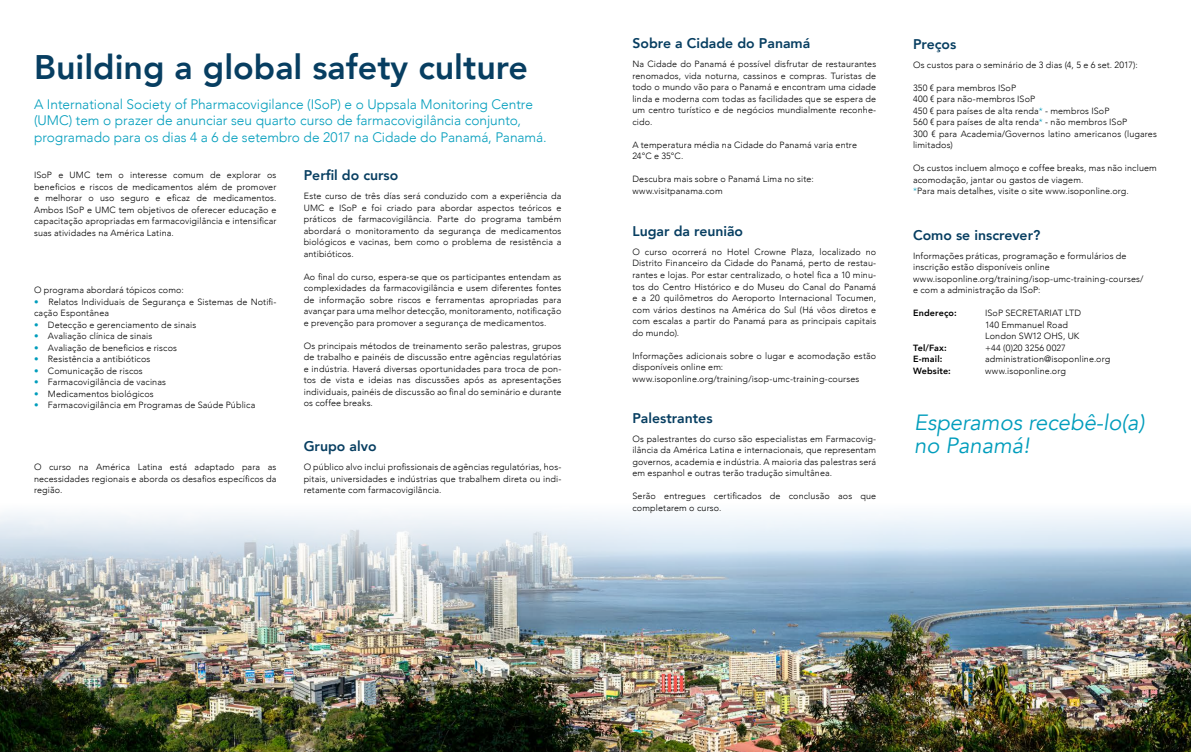
<style>
.page{position:relative;width:1191px;height:752px;background:#fff}
.page>*{position:absolute;margin:0;border:0;box-sizing:border-box;transform-origin:0 0}
.t1{font:800 34px "Avenir";color:#073e61}
.t2{font:italic 22px "Avenir";color:#009dbc}
.t3{font:800 14px "Avenir";color:#073e61}
.t4{font:300 13.7px/16.4px "Avenir";color:#009dbc}
.t5{font:300 9px/11.5px "Avenir";letter-spacing:.015em;color:#000;text-align:justify}
.t6{font:800 9px "Avenir";letter-spacing:.015em;color:#000}
.s1{color:#009dbc}
</style>
<div class="page">
<img style="left:0;top:512px;width:1191px;height:239px">
<h3 class="t3" style="left:632px;top:32px;width:179px">Sobre a Cidade do Panamá</h3>
<h3 class="t3" style="left:913px;top:33px;width:45px">Preços</h3>
<h1 class="t1" style="left:34px;top:41px;width:495px">Building a global safety culture</h1>
<p class="t5" style="left:632px;top:58px;width:245px">Na Cidade do Panamá é possível disfrutar de restaurantes renomados, vida noturna, cassinos e compras. Turistas de todo o mundo vão para o Panamá e encontram uma cidade linda e moderna com todas as facilidades que se espera de um centro turístico e de negócios mundialmente reconhe&shy;cido.</p>
<p class="t5" style="left:632px;top:139px;width:226px">A temperatura média na Cidade do Panamá varia entre<br>24°C e 35°C.</p>
<p class="t5" style="left:632px;top:173px;width:183px">Descubra mais sobre o Panamá Lima no site: www.visitpanama.com</p>
<p class="t5" style="left:913px;top:59px;width:226px">Os custos para o seminário de 3 dias (4, 5 e 6 set. 2017):</p>
<p class="t5" style="left:913px;top:82px;width:245px;text-align:left">350 € para membros ISoP<br>400 € para não-membros ISoP<br>450 € para países de alta renda<span class="s1">*</span> - membros ISoP<br>560 € para países de alta renda<span class="s1">*</span> - não membros ISoP<br>300 € para Academia/Governos latino americanos (lugares limitados)</p>
<p class="t5" style="left:913px;top:162px;width:245px;text-align:left">Os custos incluem almoço e coffee breaks, mas não incluem acomodação, jantar ou gastos de viagem.<br><span class="s1">*</span>Para mais detalhes, visite o site www.isoponline.org.</p>
<p class="t4" style="left:34px;top:96px;width:514px">A International Society of Pharmacovigilance (ISoP) e o Uppsala Monitoring Centre (UMC) tem o prazer de anunciar seu quarto curso de farmacovigilância conjunto, programado para os dias 4 a 6 de setembro de 2017 na Cidade do Panamá, Panamá.</p>
<p class="t5" style="left:34px;top:169px;width:244px">ISoP e UMC tem o interesse comum de explorar os beneficios e riscos de medicamentos além de promover e melhorar o uso seguro e eficaz de medicamentos.<br>Ambos ISoP e UMC tem objetivos de oferecer educação e capacitação apropriadas em farmacovigilância e intensificar suas atividades na América Latina.</p>
<h3 class="t3" style="left:304px;top:164px;width:96px">Perfil do curso</h3>
<p class="t5" style="left:304px;top:190px;width:259px">Este curso de três días será conduzido com a experiência da UMC e ISoP e foi criado para abordar aspectos teóricos e práticos de farmacovigilância. Parte do programa também abordará o monitoramento da segurança de medicamentos biológicos e vacinas, bem como o problema de resistência a antibióticos.</p>
<p class="t5" style="left:304px;top:271px;width:259px">Ao final do curso, espera-se que os participantes entendam as complexidades da farmacovigilância e usem diferentes fontes de informação sobre riscos e ferramentas apropriadas para avançar para uma melhor detecção, monitoramento, notificação e prevenção para promover a segurança de medicamentos.</p>
<p class="t5" style="left:304px;top:340px;width:259px">Os principais métodos de treinamento serão palestras, grupos de trabalho e painéis de discussão entre agências regulatórias e indústria. Haverá diversas oportunidades para troca de pon&shy;tos de vista e ideias nas discussões após as apresentações individuais, painéis de discussão ao final do seminário e durante os coffee breaks.</p>
<h3 class="t3" style="left:632px;top:220px;width:112px">Lugar da reunião</h3>
<h3 class="t3" style="left:913px;top:224px;width:129px">Como se inscrever?</h3>
<p class="t5" style="left:632px;top:246px;width:245px">O curso ocorrerá no Hotel Crowne Plaza, localizado no Distrito Financeiro da Cidade do Panamá, perto de restau&shy;rantes e lojas. Por estar centralizado, o hotel fica a 10 minu&shy;tos do Centro Histórico e do Museu do Canal do Panamá e a 20 quilômetros do Aeroporto Internacional Tocumen, com vários destinos na América do Sul (Há vôos diretos e com escalas a partir do Panamá para as principais capitais do mundo).</p>
<p class="t5" style="left:632px;top:349px;width:245px;text-align:left">Informações adicionais sobre o lugar e acomodação estão disponíveis online em: www.isoponline.org/training/isop-umc-training-courses</p>
<p class="t5" style="left:913px;top:250px;width:232px;text-align:left">Informações práticas, programação e formulários de inscrição estão disponíveis online www.isoponline.org/training/isop-umc-training-courses/ e com a administração da ISoP:</p>
<p class="t6" style="left:913px;top:306px;width:45px">Endereço:</p>
<p class="t5" style="left:985px;top:307px;width:97px;text-align:left">ISoP SECRETARIAT LTD<br>140 Emmanuel Road<br>London SW12 OHS, UK</p>
<p class="t6" style="left:913px;top:340px;width:35px">Tel/Fax:</p>
<p class="t5" style="left:985px;top:342px;width:82px">+44 (0)20 3256 0027</p>
<p class="t6" style="left:913px;top:352px;width:31px">E-mail:</p>
<p class="t5" style="left:985px;top:353px;width:127px">administration@isoponline.org</p>
<p class="t6" style="left:913px;top:363px;width:39px">Website:</p>
<p class="t5" style="left:985px;top:365px;width:82px">www.isoponline.org</p>
<p class="t5" style="left:34px;top:284px;width:151px">O programa abordará tópicos como:</p>
<p class="t5" style="left:34px;top:296px;width:244px"><span class="s1">•</span> Relatos Individuais de Segurança e Sistemas de Notifi&shy;cação Espontânea</p>
<p class="t5" style="left:34px;top:319px;width:164px"><span class="s1">•</span> Detecção e gerenciamento de sinais</p>
<p class="t5" style="left:34px;top:330px;width:120px"><span class="s1">•</span> Avaliação clínica de sinais</p>
<p class="t5" style="left:34px;top:342px;width:144px"><span class="s1">•</span> Avaliação de beneficios e riscos</p>
<p class="t5" style="left:34px;top:353px;width:118px"><span class="s1">•</span> Resistência a antibióticos</p>
<p class="t5" style="left:34px;top:365px;width:110px"><span class="s1">•</span> Comunicação de riscos</p>
<p class="t5" style="left:34px;top:376px;width:133px"><span class="s1">•</span> Farmacovigilância de vacinas</p>
<p class="t5" style="left:34px;top:388px;width:121px"><span class="s1">•</span> Medicamentos biológicos</p>
<p class="t5" style="left:34px;top:399px;width:223px"><span class="s1">•</span> Farmacovigilância em Programas de Saúde Pública</p>
<h3 class="t3" style="left:632px;top:407px;width:82px">Palestrantes</h3>
<h2 class="t2" style="left:914px;top:409px;width:232px">Esperamos recebê-lo(a)</h2>
<p class="t5" style="left:632px;top:433px;width:245px">Os palestrantes do curso são especialistas em Farmacovig&shy;ilância da América Latina e internacionais, que representam governos, academia e indústria. A maioria das palestras será em espanhol e outras terão tradução simultânea.</p>
<p class="t5" style="left:632px;top:490px;width:245px">Serão entregues certificados de conclusão aos que completarem o curso.</p>
<h3 class="t3" style="left:304px;top:435px;width:74px">Grupo alvo</h3>
<h2 class="t2" style="left:914px;top:432px;width:117px">no Panamá!</h2>
<p class="t5" style="left:304px;top:461px;width:259px">O público alvo inclui profissionais de agências regulatórias, hos&shy;pitais, universidades e indústrias que trabalhem direta ou indi&shy;retamente com farmacovigilância.</p>
<p class="t5" style="left:34px;top:461px;width:244px">O curso na América Latina está adaptado para as necessidades regionais e aborda os desafios específicos da região.</p>
</div>
